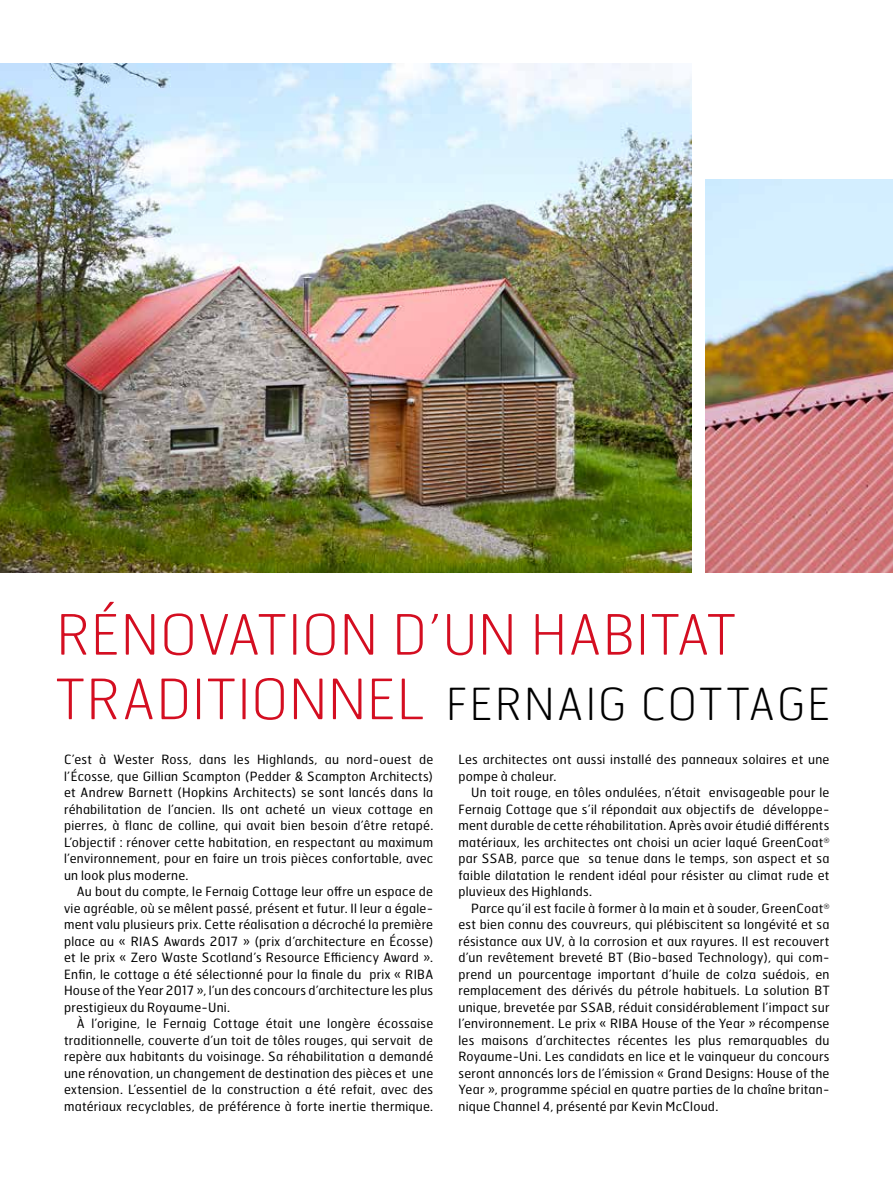
<style>
.page{position:relative;width:893px;height:1191px;background:#fff}
.page>*{position:absolute;margin:0;border:0;box-sizing:border-box;transform-origin:0 0}
.t1{font:100 55.5px "Hermes FB";letter-spacing:.01em;color:#d40e21}
.t2{font:100 44.1px "Hermes FB";letter-spacing:.05em;color:#000}
.t3{font:12.75px/16.5px "Hermes FB";letter-spacing:.02em;color:#000;text-align:justify}
.s1{font-size:55.5px;color:#d40e21}
</style>
<div class="page">
<img style="left:706px;top:179px;width:187px;height:394px">
<img style="left:0;top:64px;width:691px;height:509px">
<h1 class="t1" style="left:56px;top:599px;width:680px">RÉNOVATION D’UN HABITAT</h1>
<h2 class="t2" style="left:56px;top:676px;width:775px"><span class="s1">TRADITIONNEL</span> FERNAIG COTTAGE</h2>
<p class="t3" style="left:64px;top:751px;width:371px">C’est à Wester Ross, dans les Highlands, au nord-ouest de l’Écosse, que Gillian Scampton (Pedder &amp; Scampton Architects) et Andrew Barnett (Hopkins Architects) se sont lancés dans la réhabilitation de l’ancien. Ils ont acheté un vieux cottage en pierres, à flanc de colline, qui avait bien besoin d’être retapé.<br>L’objectif : rénover cette habitation, en respectant au maximum l’environnement, pour en faire un trois pièces confortable, avec un look plus moderne.</p>
<p class="t3" style="left:64px;top:883px;width:371px;text-indent:13px">Au bout du compte, le Fernaig Cottage leur offre un espace de vie agréable, où se mêlent passé, présent et futur. Il leur a égale&shy;ment valu plusieurs prix. Cette réalisation a décroché la première place au « RIAS Awards 2017 » (prix d’architecture en Écosse) et le prix « Zero Waste Scotland’s Resource Efficiency Award ».<br>Enfin, le cottage a été sélectionné pour la finale du prix « RIBA House of the Year 2017 », l’un des concours d’architecture les plus prestigieux du Royaume-Uni.</p>
<p class="t3" style="left:64px;top:1015px;width:371px;text-indent:13px">À l’origine, le Fernaig Cottage était une longère écossaise traditionnelle, couverte d’un toit de tôles rouges, qui servait de repère aux habitants du voisinage. Sa réhabilitation a demandé une rénovation, un changement de destination des pièces et une extension. L’essentiel de la construction a été refait, avec des matériaux recyclables, de préférence à forte inertie thermique.</p>
<p class="t3" style="left:458px;top:751px;width:372px">Les architectes ont aussi installé des panneaux solaires et une pompe à chaleur.</p>
<p class="t3" style="left:458px;top:784px;width:373px;text-indent:13px">Un toit rouge, en tôles ondulées, n’était envisageable pour le Fernaig Cottage que s’il répondait aux objectifs de développe&shy;ment durable de cette réhabilitation. Après avoir étudié différents matériaux, les architectes ont choisi un acier laqué GreenCoat<sup>® </sup>par SSAB, parce que sa tenue dans le temps, son aspect et sa faible dilatation le rendent idéal pour résister au climat rude et pluvieux des Highlands.</p>
<p class="t3" style="left:458px;top:899px;width:373px;text-indent:13px">Parce qu’il est facile à former à la main et à souder, GreenCoat<sup>® </sup>est bien connu des couvreurs, qui plébiscitent sa longévité et sa résistance aux UV, à la corrosion et aux rayures. Il est recouvert d’un revêtement breveté BT (Bio-based Technology), qui com&shy;prend un pourcentage important d’huile de colza suédois, en remplacement des dérivés du pétrole habituels. La solution BT unique, brevetée par SSAB, réduit considérablement l’impact sur l’environnement. Le prix « RIBA House of the Year » récompense les maisons d’architectes récentes les plus remarquables du Royaume-Uni. Les candidats en lice et le vainqueur du concours seront annoncés lors de l’émission « Grand Designs: House of the Year », programme spécial en quatre parties de la chaîne britan&shy;nique Channel 4, présenté par Kevin McCloud.</p>
</div>
